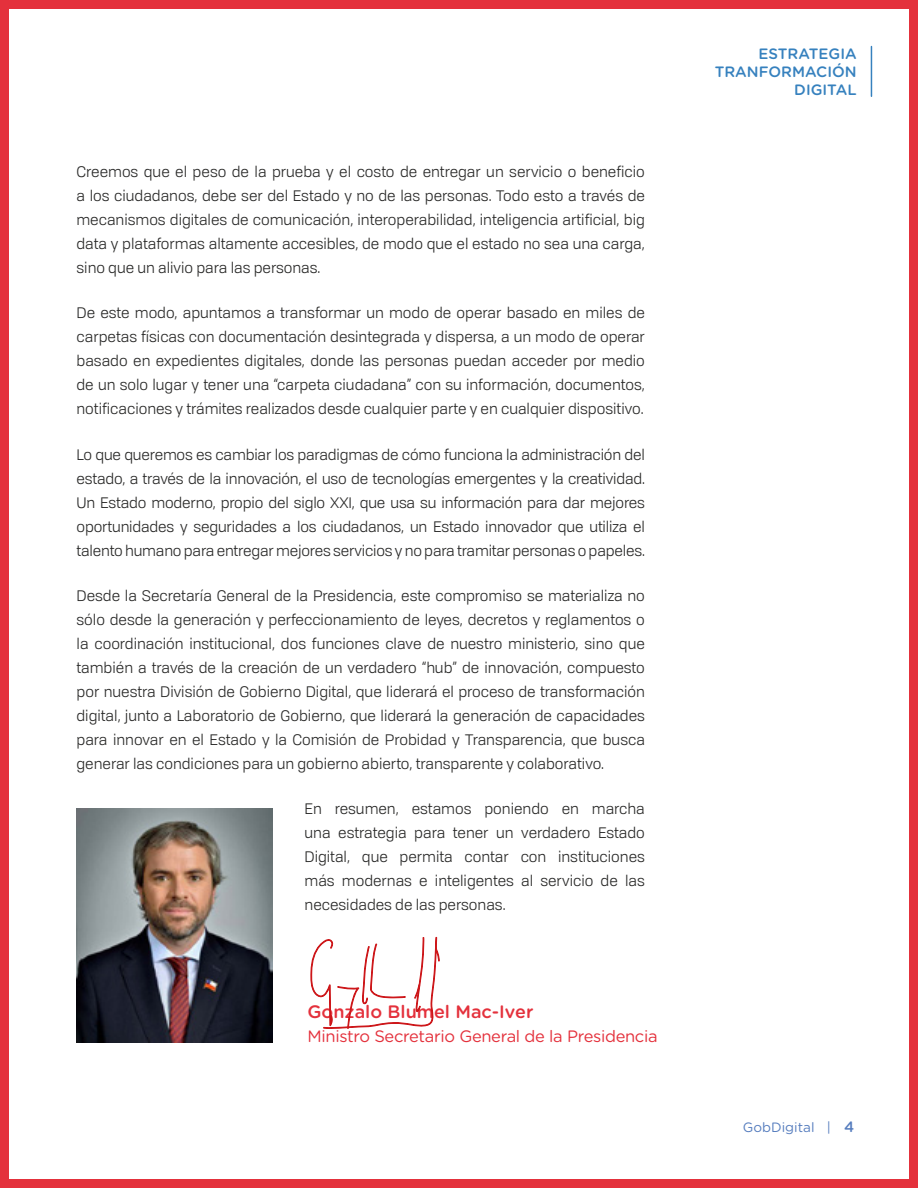
<style>
.page{position:relative;width:918px;height:1188px;background:#fff}
.page>*{position:absolute;margin:0;border:0;box-sizing:border-box;transform-origin:0 0}
.t1{font:500 18px "Gotham Rounded";color:#e4313c}
.t2{font:16.5px "Gotham Rounded";letter-spacing:-.02em;color:#e4313c}
.t3{font:15px/24px "Tofino Personal";color:#282827;text-align:justify}
.t4{font:500 15px/18px "Gotham Rounded";color:#3681be;text-align:right}
.t5{font:13.5px "Gotham Rounded";color:#567dbe}
.s1{font-weight:500;font-size:15px}
</style>
<div class="page">
<hr style="left:871px;top:47px;width:1px;height:49px;background:#3681be">
<div style="left:0;top:0;width:918px;height:1188px;border:9px solid #e4313c"></div>
<img style="left:77px;top:809px;width:195px;height:233px">
<svg style="left:310px;top:936px;width:130px;height:93px"></svg>
<p class="t3" style="left:77px;top:159px;width:570px">Creemos que el peso de la prueba y el costo de entregar un servicio o beneficio a los ciudadanos, debe ser del Estado y no de las personas. Todo esto a través de mecanismos digitales de comunicación, interoperabilidad, inteligencia artificial, big data y plataformas altamente accesibles, de modo que el estado no sea una carga, sino que un alivio para las personas.</p>
<p class="t3" style="left:77px;top:300px;width:570px">De este modo, apuntamos a transformar un modo de operar basado en miles de carpetas físicas con documentación desintegrada y dispersa, a un modo de operar basado en expedientes digitales, donde las personas puedan acceder por medio de un solo lugar y tener una “carpeta ciudadana” con su información, documentos, notificaciones y trámites realizados desde cualquier parte y en cualquier dispositivo.</p>
<p class="t3" style="left:77px;top:441px;width:570px">Lo que queremos es cambiar los paradigmas de cómo funciona la administración del estado, a través de la innovación, el uso de tecnologías emergentes y la creatividad.<br>Un Estado moderno, propio del siglo XXI, que usa su información para dar mejores oportunidades y seguridades a los ciudadanos, un Estado innovador que utiliza el talento humano para entregar mejores servicios y no para tramitar personas o papeles.</p>
<p class="t3" style="left:77px;top:583px;width:570px">Desde la Secretaría General de la Presidencia, este compromiso se materializa no sólo desde la generación y perfeccionamiento de leyes, decretos y reglamentos o la coordinación institucional, dos funciones clave de nuestro ministerio, sino que también a través de la creación de un verdadero “hub” de innovación, compuesto por nuestra División de Gobierno Digital, que liderará el proceso de transformación digital, junto a Laboratorio de Gobierno, que liderará la generación de capacidades para innovar en el Estado y la Comisión de Probidad y Transparencia, que busca generar las condiciones para un gobierno abierto, transparente y colaborativo.</p>
<p class="t3" style="left:305px;top:796px;width:342px">En resumen, estamos poniendo en marcha una estrategia para tener un verdadero Estado Digital, que permita contar con instituciones más modernas e inteligentes al servicio de las necesidades de las personas.</p>
<p class="t1" style="left:308px;top:999px;width:227px">Gonzalo Blumel Mac-Iver</p>
<p class="t2" style="left:308px;top:1025px;width:352px">Ministro Secretario General de la Presidencia</p>
<p class="t4" style="left:715px;top:44px;width:143px">ESTRATEGIA<br>TRANFORMACIÓN<br>DIGITAL</p>
<p class="t5" style="left:743px;top:1118px;width:113px">GobDigital | <span class="s1">4</span></p>
</div>
